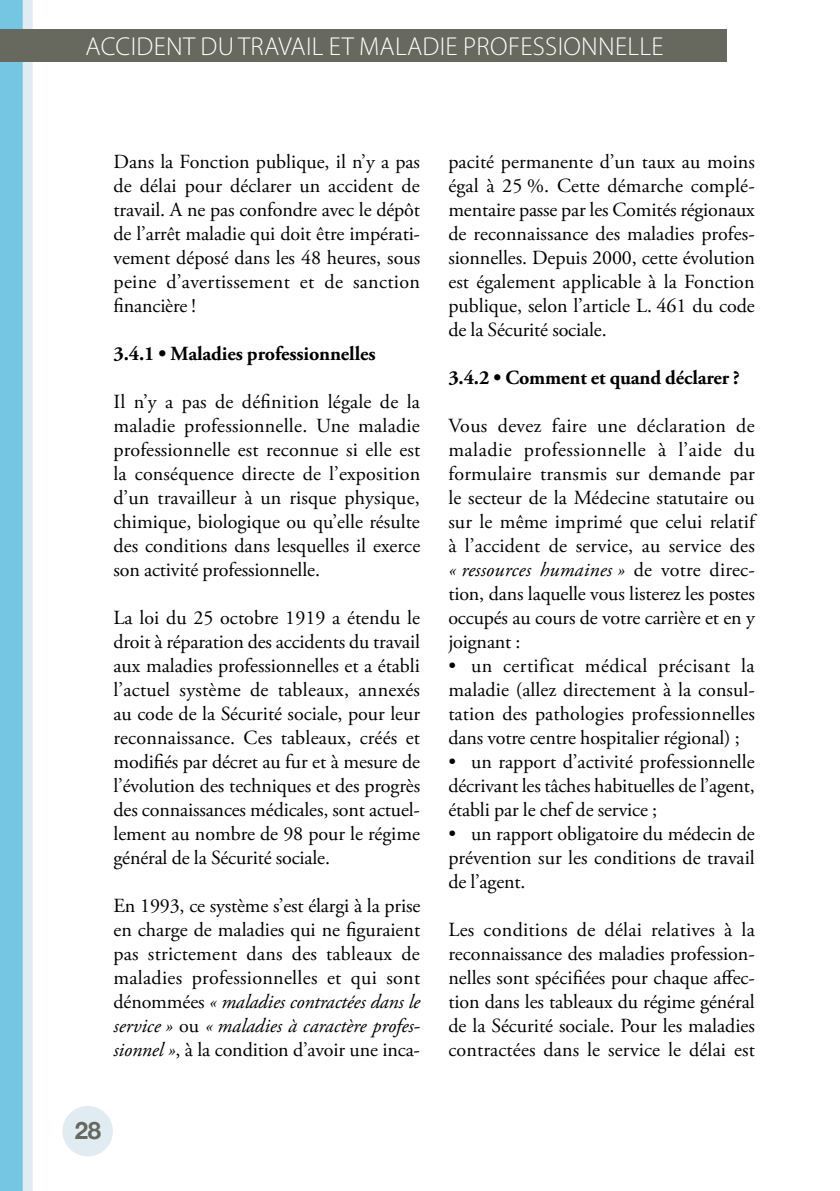
<style>
.page{position:relative;width:840px;height:1191px;background:#fff}
.page>*{position:absolute;margin:0;border:0;box-sizing:border-box;transform-origin:0 0}
.t1{font:300 26px "Myriad Pro";letter-spacing:.015em;color:#fff}
.t2{font:700 24px "Helvetica Neue";color:#67685e}
.t3{font:20px/24px "Adobe Garamond Pro";letter-spacing:-.005em;color:#000;text-align:justify}
.t4{font:700 20px "Adobe Garamond Pro";letter-spacing:-.005em;color:#000}
.s1{font-style:italic}
</style>
<div class="page">
<div style="left:62px;top:1106px;width:51px;height:50px;background:#e0ecf2;border-radius:50%"></div>
<div style="left:0;top:0;width:23px;height:1191px;background:#75c6e2"></div>
<div style="left:23px;top:0;width:10px;height:1191px;background:#e0ecf2"></div>
<div style="left:0;top:29px;width:726px;height:33px;background:#67685e"></div>
<h1 class="t1" style="left:85px;top:30px;width:579px">ACCIDENT DU TRAVAIL ET MALADIE PROFESSIONNELLE</h1>
<p class="t3" style="left:113px;top:150px;width:308px">Dans la Fonction publique, il n’y a pas de délai pour déclarer un accident de travail. A ne pas confondre avec le dépôt de l’arrêt maladie qui doit être impérati&shy;vement déposé dans les 48 heures, sous peine d’avertissement et de sanction financière !</p>
<p class="t4" style="left:113px;top:342px;width:263px">3.4.1 • Maladies professionnelles</p>
<p class="t3" style="left:113px;top:390px;width:308px">Il n’y a pas de définition légale de la maladie professionnelle. Une maladie professionnelle est reconnue si elle est la conséquence directe de l’exposition d’un travailleur à un risque physique, chimique, biologique ou qu’elle résulte des conditions dans lesquelles il exerce son activité professionnelle.</p>
<p class="t3" style="left:113px;top:606px;width:308px">La loi du 25 octobre 1919 a étendu le droit à réparation des accidents du travail aux maladies professionnelles et a établi l’actuel système de tableaux, annexés au code de la Sécurité sociale, pour leur reconnaissance. Ces tableaux, créés et modifiés par décret au fur et à mesure de l’évolution des techniques et des progrès des connaissances médicales, sont actuel&shy;lement au nombre de 98 pour le régime général de la Sécurité sociale.</p>
<p class="t3" style="left:113px;top:894px;width:308px">En 1993, ce système s’est élargi à la prise en charge de maladies qui ne figuraient pas strictement dans des tableaux de maladies professionnelles et qui sont dénommées <span class="s1">« maladies contractées dans le service »</span> ou <span class="s1">« maladies à caractère profes&shy;sionnel »</span>, à la condition d’avoir une inca-</p>
<p class="t2" style="left:75px;top:1111px;width:28px">28</p>
<p class="t3" style="left:448px;top:150px;width:308px">pacité permanente d’un taux au moins égal à 25 %. Cette démarche complé&shy;mentaire passe par les Comités régionaux de reconnaissance des maladies profes&shy;sionnelles. Depuis 2000, cette évolution est également applicable à la Fonction publique, selon l’article L. 461 du code de la Sécurité sociale.</p>
<p class="t4" style="left:448px;top:366px;width:293px">3.4.2 • Comment et quand déclarer ?</p>
<p class="t3" style="left:448px;top:414px;width:308px">Vous devez faire une déclaration de maladie professionnelle à l’aide du formulaire transmis sur demande par le secteur de la Médecine statutaire ou sur le même imprimé que celui relatif à l’accident de service, au service des <span class="s1">« ressources humaines »</span> de votre direc&shy;tion, dans laquelle vous listerez les postes occupés au cours de votre carrière et en y joignant :</p>
<p class="t3" style="left:448px;top:654px;width:308px">• un certificat médical précisant la maladie (allez directement à la consul&shy;tation des pathologies professionnelles dans votre centre hospitalier régional) ;</p>
<p class="t3" style="left:448px;top:750px;width:308px">• un rapport d’activité professionnelle décrivant les tâches habituelles de l’agent, établi par le chef de service ;</p>
<p class="t3" style="left:448px;top:822px;width:308px">• un rapport obligatoire du médecin de prévention sur les conditions de travail de l’agent.</p>
<p class="t3" style="left:448px;top:918px;width:308px">Les conditions de délai relatives à la reconnaissance des maladies profession&shy;nelles sont spécifiées pour chaque affec&shy;tion dans les tableaux du régime général de la Sécurité sociale. Pour les maladies contractées dans le service le délai est</p>
</div>
